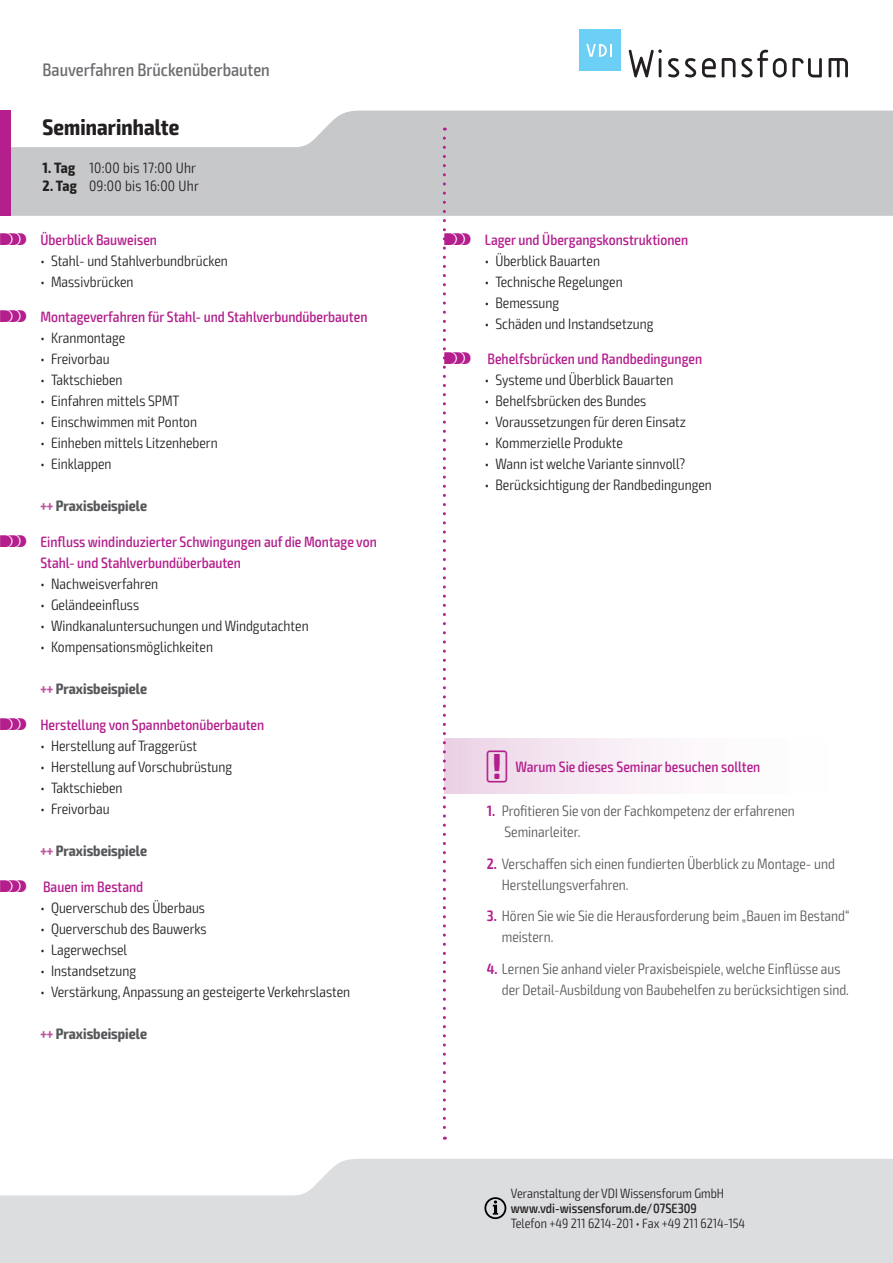
<style>
.page{position:relative;width:893px;height:1263px;background:#fff}
.page>*{position:absolute;margin:0;border:0;box-sizing:border-box;transform-origin:0 0}
.t1{font:700 condensed 22.5px "Exo 2";letter-spacing:.005em;color:#231f20}
.t2{font:500 condensed 18px "Exo 2";color:#6c6d70}
.t3{font:300 condensed 15px "Exo 2";color:#231f20}
.t4{font:300 condensed 15px/21px "Exo 2";color:#57585a}
.t5{font:500 condensed 15px/21px "Exo 2";color:#b41e8d}
.t6{font:700 condensed 15px "Exo 2";color:#57585a}
.t7{font:300 condensed 15px "Exo 2";letter-spacing:.02em;color:#231f20}
.t8{font:300 condensed 13.5px "Exo 2";color:#231f20}
.t9{font:500 condensed 13.5px "Exo 2";color:#231f20}
.s1{font-weight:700}
.s2{font-family:"VDI Iconset S4 A Regular";font-weight:400;font-stretch:normal}
.s3{color:#be55a1}
.s4{font-weight:600;color:#b41e8d}
</style>
<div class="page">
<svg style="left:0;top:1159px;width:893px;height:104px;background:#e0e1e3"></svg>
<svg style="left:11px;top:111px;width:882px;height:105px;background:#cdced0"></svg>
<div style="left:0;top:111px;width:11px;height:105px;background:#b41e8d"></div>
<svg style="left:484px;top:1197px;width:22px;height:22px"></svg>
<svg style="left:629px;top:49px;width:33px;height:28px"></svg>
<svg style="left:668px;top:58px;width:11px;height:19px"></svg>
<svg style="left:685px;top:58px;width:11px;height:19px"></svg>
<svg style="left:702px;top:58px;width:14px;height:19px"></svg>
<svg style="left:722px;top:58px;width:13px;height:19px"></svg>
<svg style="left:741px;top:50px;width:81px;height:27px"></svg>
<svg style="left:828px;top:58px;width:20px;height:19px"></svg>
<div style="left:579px;top:30px;width:41px;height:41px;background:#6bcff6"></div>
<svg style="left:586px;top:44px;width:26px;height:13px"></svg>
<div style="left:444px;top:738px;width:406px;height:55px;background:linear-gradient(to right,#edd7e8,#fff)"></div>
<svg style="left:443px;top:138px;width:3px;height:1002px"></svg>
<p class="t2" style="left:43px;top:59px;width:229px">Bauverfahren Brückenüberbauten</p>
<h1 class="t1" style="left:43px;top:113px;width:138px">Seminarinhalte</h1>
<p class="t7" style="left:43px;top:159px;width:155px"><span class="s1">1. Tag</span> 10:00 bis 17:00 Uhr</p>
<p class="t7" style="left:43px;top:177px;width:158px"><span class="s1">2. Tag</span> 09:00 bis 16:00 Uhr</p>
<p class="t5" style="left:0;top:229px;width:159px"><span class="s2">S</span> Überblick Bauweisen</p>
<p class="t3" style="left:40px;top:252px;width:189px">• Stahl- und Stahlverbundbrücken</p>
<p class="t3" style="left:40px;top:273px;width:95px">• Massivbrücken</p>
<p class="t5" style="left:0;top:307px;width:369px"><span class="s2">S</span> Montageverfahren für Stahl- und Stahlverbundüberbauten</p>
<p class="t3" style="left:40px;top:329px;width:86px">• Kranmontage</p>
<p class="t3" style="left:40px;top:350px;width:71px">• Freivorbau</p>
<p class="t3" style="left:40px;top:371px;width:84px">• Taktschieben</p>
<p class="t3" style="left:40px;top:392px;width:141px">• Einfahren mittels SPMT</p>
<p class="t3" style="left:40px;top:413px;width:158px">• Einschwimmen mit Ponton</p>
<p class="t3" style="left:40px;top:434px;width:179px">• Einheben mittels Litzenhebern</p>
<p class="t3" style="left:40px;top:455px;width:73px">• Einklappen</p>
<p class="t6" style="left:40px;top:497px;width:108px"><span class="s3">+++</span> Praxisbeispiele</p>
<p class="t5" style="left:40px;top:532px;width:338px;text-indent:-40px"><span class="s2">S</span> Einfluss windinduzierter Schwingungen auf die Montage von<br>Stahl- und Stahlverbundüberbauten</p>
<p class="t3" style="left:40px;top:575px;width:119px">• Nachweisverfahren</p>
<p class="t3" style="left:40px;top:596px;width:100px">• Geländeeinfluss</p>
<p class="t3" style="left:40px;top:617px;width:270px">• Windkanaluntersuchungen und Windgutachten</p>
<p class="t3" style="left:40px;top:638px;width:174px">• Kompensationsmöglichkeiten</p>
<p class="t6" style="left:40px;top:680px;width:108px"><span class="s3">+++</span> Praxisbeispiele</p>
<p class="t5" style="left:0;top:715px;width:266px"><span class="s2">S</span> Herstellung von Spannbetonüberbauten</p>
<p class="t3" style="left:40px;top:737px;width:158px">• Herstellung auf Traggerüst</p>
<p class="t3" style="left:40px;top:758px;width:193px">• Herstellung auf Vorschubrüstung</p>
<p class="t3" style="left:40px;top:779px;width:84px">• Taktschieben</p>
<p class="t3" style="left:40px;top:800px;width:71px">• Freivorbau</p>
<p class="t6" style="left:40px;top:842px;width:108px"><span class="s3">+++</span> Praxisbeispiele</p>
<p class="t5" style="left:0;top:877px;width:145px"><span class="s2">S</span> Bauen im Bestand</p>
<p class="t3" style="left:40px;top:899px;width:166px">• Querverschub des Überbaus</p>
<p class="t3" style="left:40px;top:920px;width:168px">• Querverschub des Bauwerks</p>
<p class="t3" style="left:40px;top:941px;width:88px">• Lagerwechsel</p>
<p class="t3" style="left:40px;top:962px;width:97px">• Instandsetzung</p>
<p class="t3" style="left:40px;top:983px;width:311px">• Verstärkung, Anpassung an gesteigerte Verkehrslasten</p>
<p class="t6" style="left:40px;top:1025px;width:108px"><span class="s3">+++</span> Praxisbeispiele</p>
<p class="t5" style="left:444px;top:229px;width:245px"><span class="s2">S</span> Lager und Übergangskonstruktionen</p>
<p class="t3" style="left:485px;top:252px;width:117px">• Überblick Bauarten</p>
<p class="t3" style="left:485px;top:273px;width:139px">• Technische Regelungen</p>
<p class="t3" style="left:485px;top:294px;width:76px">• Bemessung</p>
<p class="t3" style="left:485px;top:315px;width:170px">• Schäden und Instandsetzung</p>
<p class="t5" style="left:444px;top:349px;width:259px"><span class="s2">S</span> Behelfsbrücken und Randbedingungen</p>
<p class="t3" style="left:485px;top:371px;width:190px">• Systeme und Überblick Bauarten</p>
<p class="t3" style="left:485px;top:392px;width:163px">• Behelfsbrücken des Bundes</p>
<p class="t3" style="left:485px;top:413px;width:203px">• Voraussetzungen für deren Einsatz</p>
<p class="t3" style="left:485px;top:434px;width:140px">• Kommerzielle Produkte</p>
<p class="t3" style="left:485px;top:455px;width:202px">• Wann ist welche Variante sinnvoll?</p>
<p class="t3" style="left:485px;top:476px;width:229px">• Berücksichtigung der Randbedingungen</p>
<p class="t5" style="left:487px;top:756px;width:275px"><span class="s2">!</span> Warum Sie dieses Seminar besuchen sollten</p>
<p class="t4" style="left:504px;top:801px;width:292px;text-indent:-18px"><span class="s4">1.</span> Profitieren Sie von der Fachkompetenz der erfahrenen<br>Seminarleiter.</p>
<p class="t4" style="left:502px;top:853px;width:335px;text-indent:-15px"><span class="s4">2.</span> Verschaffen sich einen fundierten Überblick zu Montage- und<br>Herstellungsverfahren.</p>
<p class="t4" style="left:502px;top:906px;width:349px;text-indent:-15px"><span class="s4">3.</span> Hören Sie wie Sie die Herausforderung beim „Bauen im Bestand“ meistern.</p>
<p class="t4" style="left:502px;top:958px;width:349px;text-indent:-15px"><span class="s4">4.</span> Lernen Sie anhand vieler Praxisbeispiele, welche Einflüsse aus der Detail-Ausbildung von Baubehelfen zu berücksichtigen sind.</p>
<p class="t8" style="left:511px;top:1185px;width:215px">Veranstaltung der VDI Wissensforum GmbH</p>
<p class="t9" style="left:511px;top:1200px;width:188px">www.vdi-wissensforum.de/07SE309</p>
<p class="t8" style="left:511px;top:1215px;width:236px">Telefon +49 211 6214-201 • Fax +49 211 6214-154</p>
</div>
